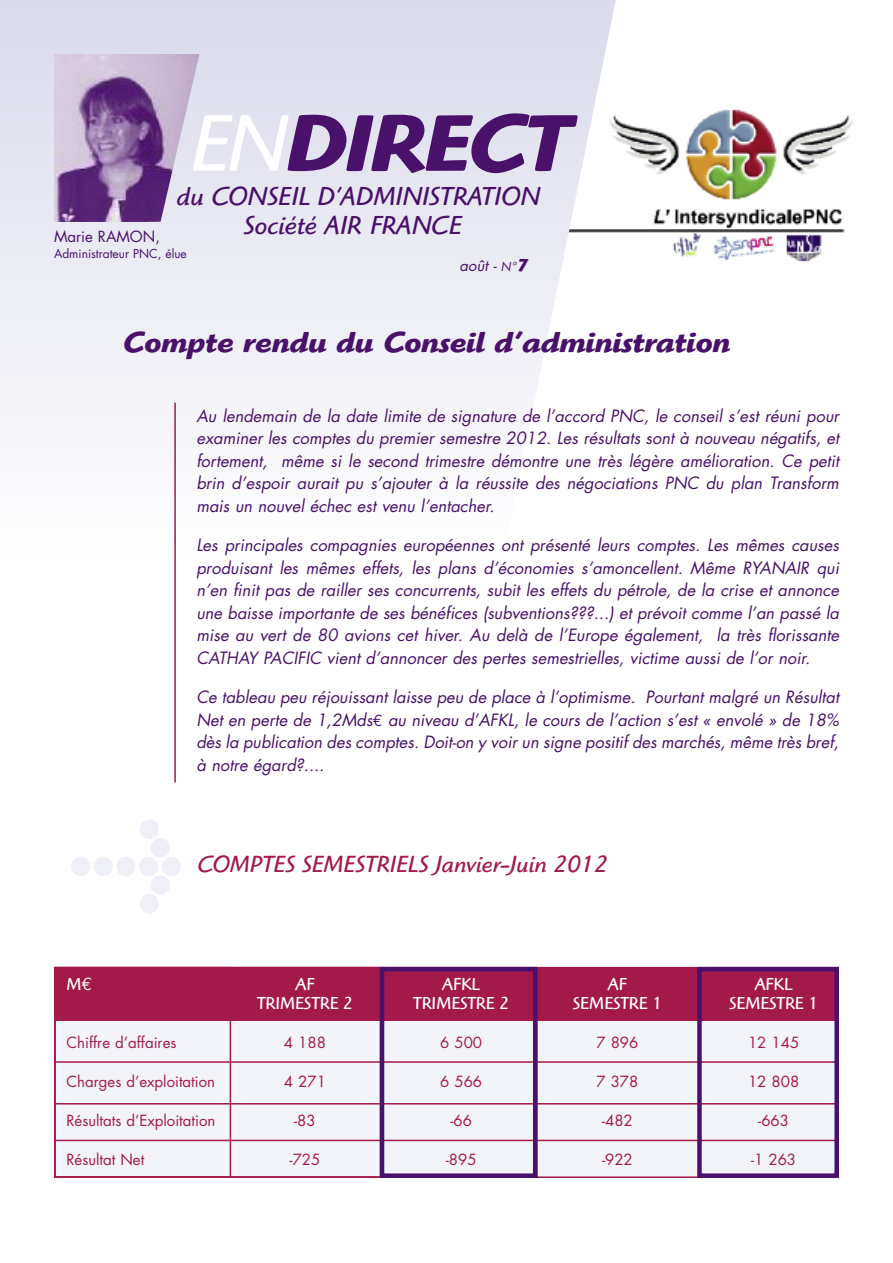
<style>
.page{position:relative;width:893px;height:1263px;background:#fff}
.page>*{position:absolute;margin:0;border:0;box-sizing:border-box;transform-origin:0 0}
.t1{font:italic 700 83.25px "Highlander";letter-spacing:-.03em;color:#491169}
.t2{font:italic 700 30px "Highlander";color:#491169}
.t3{font:italic 27px/29.4px "Highlander";color:#491169;text-align:center}
.t4{font:italic 24.3px "Highlander";color:#a3194a}
.t5{font:18px/19.5px "Highlander";color:#fff;text-align:center}
.t6{font:italic 16.5px/22.5px "Futura";color:#491169;text-align:justify}
.t7{font:15px "Futura";color:#a3194a}
.t8{font:15px "Futura";color:#491169}
.t9{font:italic 15px "Futura";color:#491169}
.t10{font:12px "Futura";color:#491169}
.s1{font-weight:400;color:#fff}
.s2{font-size:12px}
.s3{font-family:"Highlander";font-weight:700;font-size:18px}
.s4{font-family:"Euro Mono";font-style:normal}
.s5{font-family:"Euro Mono"}
</style>
<div class="page">
<img style="left:620px;top:109px;width:233px;height:153px">
<svg style="left:0;top:0;width:620px;height:409px"></svg>
<div style="left:54px;top:967px;width:785px;height:96px;background:#a3194a"></div>
<div style="left:54px;top:1022px;width:785px;height:156px;background:#f3f4f9"></div>
<img style="left:54px;top:54px;width:146px;height:168px">
<hr style="left:174px;top:403px;width:2px;height:379px;background:#a3194a">
<hr style="left:54px;top:1061px;width:785px;height:2px;background:#a3194a">
<hr style="left:54px;top:1103px;width:785px;height:1px;background:#a3194a">
<hr style="left:54px;top:1140px;width:785px;height:1px;background:#a3194a">
<div style="left:54px;top:967px;width:177px;height:211px;border:2px solid #a3194a"></div>
<div style="left:697px;top:967px;width:142px;height:211px;border:4px solid #491169"></div>
<div style="left:380px;top:967px;width:157px;height:211px;border:4px solid #491169"></div>
<h1 class="t1" style="left:190px;top:115px;width:380px"><span class="s1">EN</span>DIRECT</h1>
<h3 class="t3" style="left:177px;top:184px;width:365px">du CONSEIL D’ADMINISTRATION<br>Société AIR FRANCE</h3>
<p class="t8" style="left:54px;top:230px;width:108px">Marie RAMON,</p>
<p class="t10" style="left:54px;top:248px;width:134px">Administrateur PNC, élue</p>
<p class="t9" style="left:460px;top:258px;width:70px">août - <span class="s2">N°</span><span class="s3">7</span></p>
<h2 class="t2" style="left:123px;top:332px;width:609px">Compte rendu du Conseil d’administration</h2>
<p class="t6" style="left:196px;top:406px;width:644px">Au lendemain de la date limite de signature de l’accord PNC, le conseil s’est réuni pour examiner les comptes du premier semestre 2012. Les résultats sont à nouveau négatifs, et fortement, même si le second trimestre démontre une très légère amélioration. Ce petit brin d’espoir aurait pu s’ajouter à la réussite des négociations PNC du plan Transform mais un nouvel échec est venu l’entacher.</p>
<p class="t6" style="left:196px;top:535px;width:644px">Les principales compagnies européennes ont présenté leurs comptes. Les mêmes causes produisant les mêmes effets, les plans d’économies s’amoncellent. Même RYANAIR qui n’en finit pas de railler ses concurrents, subit les effets du pétrole, de la crise et annonce une baisse importante de ses bénéfices (subventions???...) et prévoit comme l’an passé la mise au vert de 80 avions cet hiver. Au delà de l’Europe également, la très florissante CATHAY PACIFIC vient d’annoncer des pertes semestrielles, victime aussi de l’or noir.</p>
<p class="t6" style="left:196px;top:688px;width:644px">Ce tableau peu réjouissant laisse peu de place à l’optimisme. Pourtant malgré un Résultat Net en perte de 1,2Mds<span class="s4">€</span> au niveau d’AFKL, le cours de l’action s’est « envolé » de 18% dès la publication des comptes. Doit-on y voir un signe positif des marchés, même très bref, à notre égard?....</p>
<h3 class="t4" style="left:197px;top:856px;width:412px">COMPTES SEMESTRIELS Janvier-Juin 2012</h3>
<p class="t5" style="left:66px;top:976px;width:27px">M<span class="s5">€</span></p>
<p class="t7" style="left:66px;top:1036px;width:111px">Chiffre d’affaires</p>
<p class="t7" style="left:67px;top:1075px;width:150px">Charges d’exploitation</p>
<p class="t7" style="left:66px;top:1114px;width:150px">Résultats d’Exploitation</p>
<p class="t7" style="left:66px;top:1153px;width:79px">Résultat Net</p>
<p class="t5" style="left:257px;top:976px;width:97px">AF<br>TRIMESTRE 2</p>
<p class="t7" style="left:284px;top:1036px;width:44px">4 188</p>
<p class="t7" style="left:284px;top:1075px;width:44px">4 271</p>
<p class="t7" style="left:294px;top:1114px;width:23px">-83</p>
<p class="t7" style="left:290px;top:1153px;width:32px">-725</p>
<p class="t5" style="left:414px;top:976px;width:97px">AFKL<br>TRIMESTRE 2</p>
<p class="t7" style="left:440px;top:1036px;width:44px">6 500</p>
<p class="t7" style="left:440px;top:1075px;width:44px">6 566</p>
<p class="t7" style="left:450px;top:1114px;width:23px">-66</p>
<p class="t7" style="left:446px;top:1153px;width:32px">-895</p>
<p class="t5" style="left:573px;top:976px;width:90px">AF<br>SEMESTRE 1</p>
<p class="t7" style="left:596px;top:1036px;width:44px">7 896</p>
<p class="t7" style="left:596px;top:1075px;width:44px">7 378</p>
<p class="t7" style="left:602px;top:1114px;width:32px">-482</p>
<p class="t7" style="left:602px;top:1153px;width:32px">-922</p>
<p class="t5" style="left:729px;top:976px;width:90px">AFKL<br>SEMESTRE 1</p>
<p class="t7" style="left:748px;top:1036px;width:53px">12 145</p>
<p class="t7" style="left:748px;top:1075px;width:53px">12 808</p>
<p class="t7" style="left:758px;top:1114px;width:32px">-663</p>
<p class="t7" style="left:751px;top:1153px;width:47px">-1 263</p>
</div>
